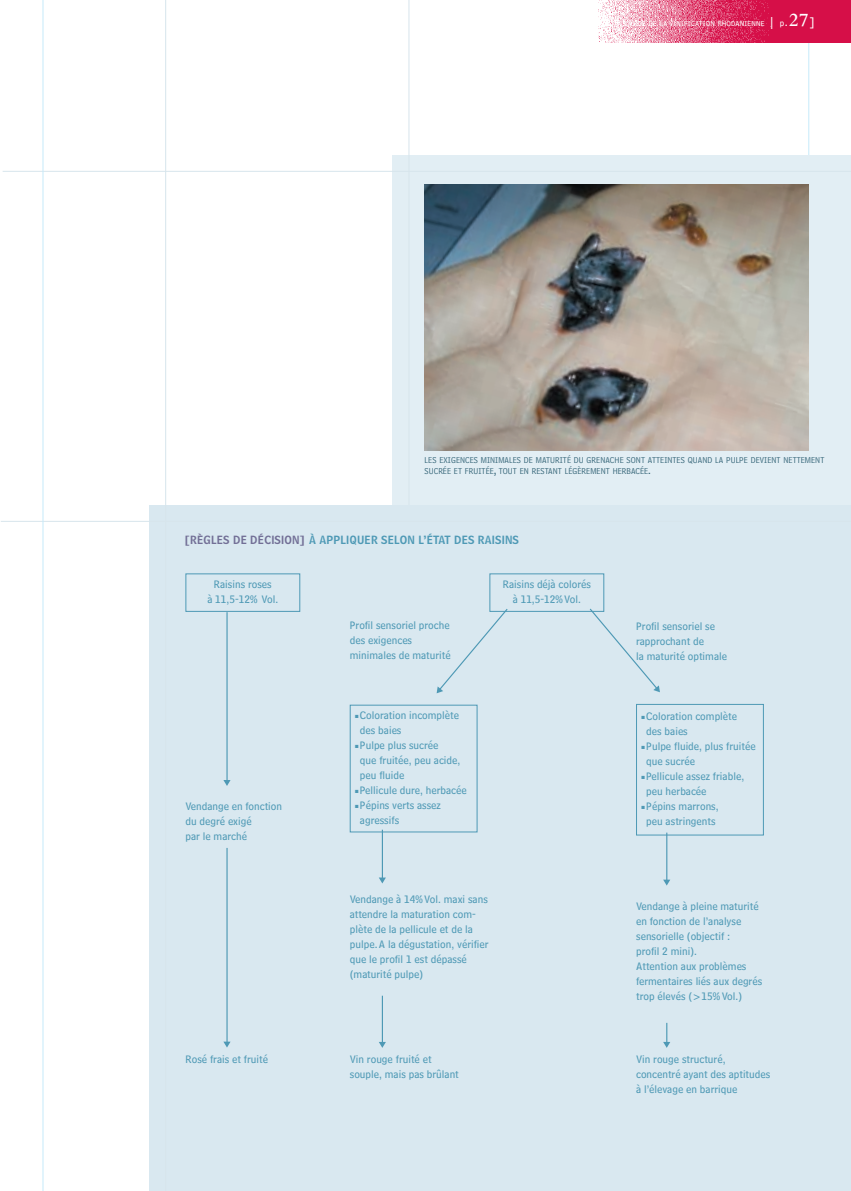
<style>
.page{position:relative;width:851px;height:1191px;background:#fff}
.page>*{position:absolute;margin:0;border:0;box-sizing:border-box;transform-origin:0 0}
.t1{font:11.25px/15px "Bell Centennial Sub Caption";color:#4e99b5}
.t2{font:11.25px "Bell Centennial Name And Number";letter-spacing:.01em;color:#4e99b5}
.t3{font:9px/11.1px "Bell Centennial Address";letter-spacing:.01em;color:#356578}
.t4{font:7.35px "Bell Centennial Sub Caption";letter-spacing:.025em;color:#fff}
.s1{font-size:12px}
.s2{font-size:9px}
.s3{font-family:"Bembo";font-weight:600;font-size:19.5px}
.s4{color:#726f96}
</style>
<div class="page">
<hr style="left:808px;top:0;width:1px;height:1191px;background:#c6eafa">
<div style="left:392px;top:155px;width:458px;height:378px;background:#e2eef4"></div>
<hr style="left:3px;top:171px;width:847px;height:1px;background:#d7e5ec">
<hr style="left:408px;top:0;width:1px;height:511px;background:#d7e5ec">
<img style="left:424px;top:184px;width:384px;height:267px">
<div style="left:149px;top:505px;width:701px;height:686px;background:#d9e8f0"></div>
<hr style="left:1px;top:521px;width:849px;height:1px;background:#d7e5ec">
<hr style="left:165px;top:0;width:1px;height:1191px;background:#d7e5ec">
<hr style="left:43px;top:0;width:1px;height:1191px;background:#c6eafa">
<img style="left:598px;top:0;width:252px;height:43px">
<div style="left:185px;top:573px;width:115px;height:39px;border:1px solid #4e99b5"></div>
<div style="left:489px;top:573px;width:115px;height:39px;border:1px solid #4e99b5"></div>
<div style="left:350px;top:705px;width:127px;height:127px;border:1px solid #4e99b5"></div>
<div style="left:636px;top:704px;width:127px;height:131px;border:1px solid #4e99b5"></div>
<hr style="left:226px;top:612px;width:1px;height:170px;background:#4e99b5">
<svg style="left:223px;top:780px;width:7px;height:6px"></svg>
<hr style="left:226px;top:848px;width:1px;height:195px;background:#4e99b5">
<svg style="left:223px;top:1042px;width:7px;height:6px"></svg>
<hr style="left:382px;top:996px;width:1px;height:48px;background:#4e99b5">
<svg style="left:379px;top:1042px;width:7px;height:6px"></svg>
<svg style="left:663px;top:1023px;width:7px;height:25px"></svg>
<hr style="left:382px;top:830px;width:1px;height:49px;background:#4e99b5">
<svg style="left:379px;top:878px;width:7px;height:5px"></svg>
<hr style="left:666px;top:833px;width:1px;height:48px;background:#4e99b5">
<svg style="left:663px;top:880px;width:7px;height:6px"></svg>
<svg style="left:588px;top:607px;width:72px;height:85px"></svg>
<svg style="left:436px;top:607px;width:73px;height:86px"></svg>
<p class="t4" style="left:616px;top:21px;width:200px"><span class="s1">[</span> GUIDE DE LA VINIFICATION RHODANIENNE <span class="s1">|</span> <span class="s2">p</span><span class="s1">.</span><span class="s3">27</span><span class="s1">]</span></p>
<p class="t3" style="left:424px;top:455px;width:401px">LES EXIGENCES MINIMALES DE MATURITÉ DU GRENACHE SONT ATTEINTES QUAND LA PULPE DEVIENT NETTEMENT<br>SUCRÉE ET FRUITÉE<span class="s1">,</span> TOUT EN RESTANT LÉGÈREMENT HERBACÉE<span class="s1">.</span></p>
<p class="t2" style="left:184px;top:536px;width:336px"><span class="s4">[RÈGLES DE DÉCISION]</span> À APPLIQUER SELON L’ÉTAT DES RAISINS</p>
<p class="t1" style="left:207px;top:578px;width:72px;text-align:center">Raisins roses<br>à 11,5-12% Vol.</p>
<p class="t1" style="left:502px;top:578px;width:90px;text-align:center">Raisins déjà colorés à 11,5-12% Vol.</p>
<p class="t1" style="left:185px;top:799px;width:98px">Vendange en fonction du degré exigé<br>par le marché</p>
<p class="t1" style="left:185px;top:1053px;width:84px">Rosé frais et fruité</p>
<p class="t1" style="left:350px;top:619px;width:102px">Profil sensoriel proche des exigences minimales de maturité</p>
<p class="t1" style="left:636px;top:619px;width:92px">Profil sensoriel se rapprochant de<br>la maturité optimale</p>
<p class="t1" style="left:360px;top:709px;width:101px;text-indent:-5px">■ Coloration incomplète des baies</p>
<p class="t1" style="left:360px;top:739px;width:102px;text-indent:-5px">■ Pulpe plus sucrée<br>que fruitée, peu acide, peu fluide</p>
<p class="t1" style="left:355px;top:784px;width:113px">■ Pellicule dure, herbacée</p>
<p class="t1" style="left:360px;top:799px;width:82px;text-indent:-5px">■ Pépins verts assez agressifs</p>
<p class="t1" style="left:646px;top:710px;width:92px;text-indent:-5px">■ Coloration complète des baies</p>
<p class="t1" style="left:646px;top:740px;width:111px;text-indent:-5px">■ Pulpe fluide, plus fruitée que sucrée</p>
<p class="t1" style="left:646px;top:770px;width:99px;text-indent:-5px">■ Pellicule assez friable, peu herbacée</p>
<p class="t1" style="left:641px;top:800px;width:79px;text-align:center">■ Pépins marrons, peu astringents</p>
<p class="t1" style="left:350px;top:893px;width:140px">Vendange à 14% Vol. maxi sans attendre la maturation com&shy;plète de la pellicule et de la pulpe. A la dégustation, vérifier que le profil 1 est dépassé (maturité pulpe)</p>
<p class="t1" style="left:636px;top:900px;width:128px">Vendange à pleine maturité en fonction de l’analyse sensorielle (objectif :<br>profil 2 mini).<br>Attention aux problèmes fermentaires liés aux degrés trop élevés (&gt;15% Vol.)</p>
<p class="t1" style="left:350px;top:1053px;width:111px">Vin rouge fruité et souple, mais pas brûlant</p>
<p class="t1" style="left:636px;top:1052px;width:136px">Vin rouge structuré, concentré ayant des aptitudes à l’élevage en barrique</p>
</div>
